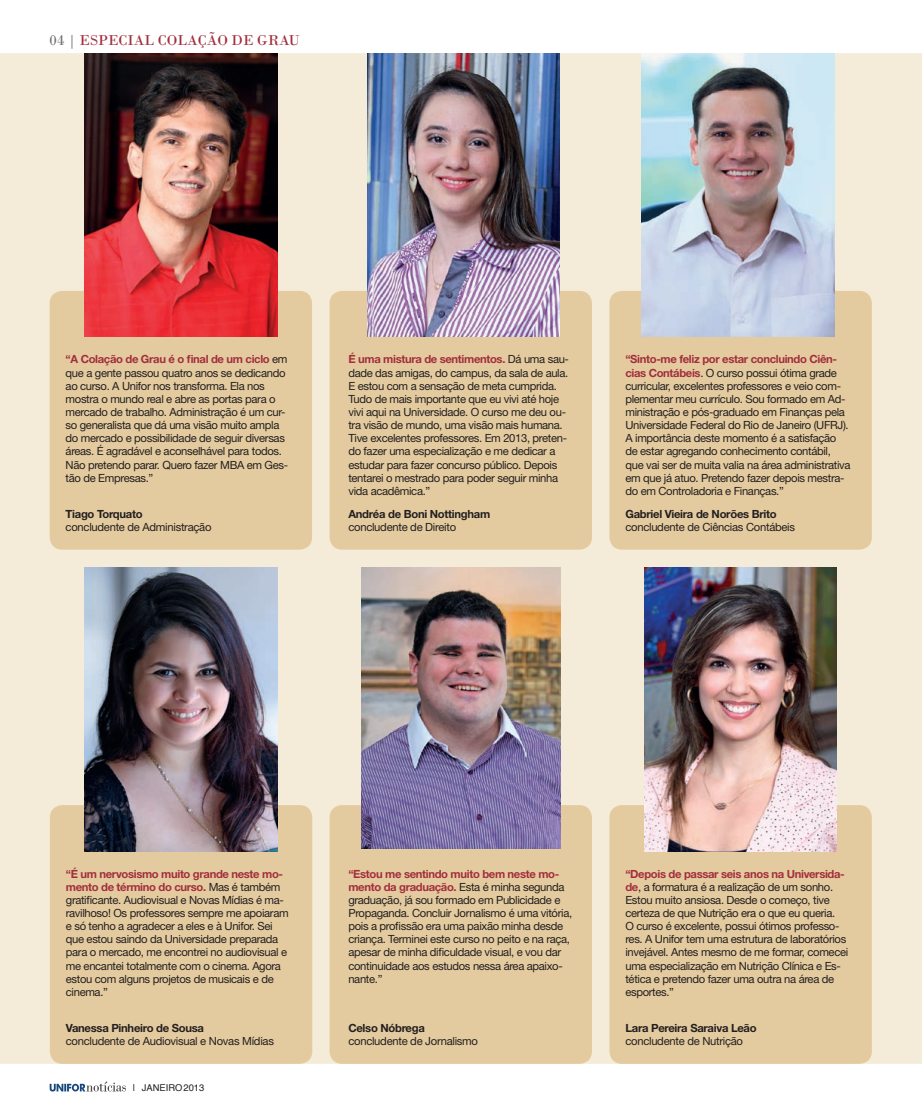
<style>
.page{position:relative;width:922px;height:1117px;background:#fff}
.page>*{position:absolute;margin:0;border:0;box-sizing:border-box;transform-origin:0 0}
.t1{font:15px "Bodoni";color:#a22e3d}
.t2{font:11.25px/13.1px "Helvetica Neue";letter-spacing:-.03em;color:#231f20}
.t3{font:700 11.25px "Helvetica Neue";letter-spacing:-.025em;color:#231f20}
.t4{font:9.38px "Helvetica";color:#231f20}
.s1{color:#6c6d70}
.s2{font-weight:700;color:#a22e3d}
</style>
<div class="page">
<svg style="left:50px;top:1081px;width:76px;height:10px"></svg>
<div style="left:0;top:53px;width:921px;height:1010px;background:#f5ebd9"></div>
<div style="left:331px;top:806px;width:259px;height:256px;background:#e4cb9f;border-radius:11px"></div>
<div style="left:329px;top:805px;width:263px;height:258px;border:2px solid #e4cb9f;border-radius:11px"></div>
<img style="left:361px;top:567px;width:199px;height:281px">
<div style="left:331px;top:292px;width:259px;height:256px;background:#e4cb9f;border-radius:11px"></div>
<div style="left:329px;top:291px;width:263px;height:258px;border:2px solid #e4cb9f;border-radius:11px"></div>
<div style="left:610px;top:806px;width:260px;height:256px;background:#e4cb9f;border-radius:11px"></div>
<div style="left:609px;top:805px;width:262px;height:258px;border:2px solid #e4cb9f;border-radius:11px"></div>
<div style="left:610px;top:292px;width:260px;height:256px;background:#e4cb9f;border-radius:11px"></div>
<div style="left:609px;top:291px;width:262px;height:258px;border:2px solid #e4cb9f;border-radius:11px"></div>
<img style="left:644px;top:567px;width:192px;height:283px">
<img style="left:641px;top:53px;width:193px;height:284px">
<div style="left:51px;top:292px;width:260px;height:256px;background:#e4cb9f;border-radius:11px"></div>
<div style="left:50px;top:291px;width:262px;height:258px;border:2px solid #e4cb9f;border-radius:11px"></div>
<img style="left:85px;top:53px;width:192px;height:284px">
<div style="left:51px;top:806px;width:260px;height:256px;background:#e4cb9f;border-radius:11px"></div>
<div style="left:50px;top:805px;width:262px;height:258px;border:2px solid #e4cb9f;border-radius:11px"></div>
<img style="left:85px;top:567px;width:192px;height:283px">
<img style="left:367px;top:53px;width:192px;height:284px">
<h1 class="t1" style="left:50px;top:31px;width:252px"><span class="s1">04 |</span> ESPECIAL COLAÇÃO DE GRAU</h1>
<p class="t2" style="left:66px;top:352px;width:224px"><span class="s2">“A Colação de Grau é o final de um ciclo</span> em que a gente passou quatro anos se dedicando ao curso. A Unifor nos transforma. Ela nos mostra o mundo real e abre as portas para o mercado de trabalho. Administração é um cur&shy;so generalista que dá uma visão muito ampla do mercado e possibilidade de seguir diversas áreas. É agradável e aconselhável para todos.<br>Não pretendo parar. Quero fazer MBA em Ges&shy;tão de Empresas.”</p>
<p class="t3" style="left:66px;top:507px;width:78px">Tiago Torquato</p>
<p class="t2" style="left:66px;top:520px;width:147px">concludente de Administração</p>
<p class="t2" style="left:348px;top:352px;width:222px"><span class="s2">É uma mistura de sentimentos.</span> Dá uma sau&shy;dade das amigas, do campus, da sala de aula.<br>E estou com a sensação de meta cumprida.<br>Tudo de mais importante que eu vivi até hoje vivi aqui na Universidade. O curso me deu ou&shy;tra visão de mundo, uma visão mais humana.<br>Tive excelentes professores. Em 2013, preten&shy;do fazer uma especialização e me dedicar a estudar para fazer concurso público. Depois tentarei o mestrado para poder seguir minha vida acadêmica.”</p>
<p class="t3" style="left:348px;top:507px;width:143px">Andréa de Boni Nottingham</p>
<p class="t2" style="left:348px;top:520px;width:109px">concludente de Direito</p>
<p class="t2" style="left:625px;top:352px;width:226px"><span class="s2">“Sinto-me feliz por estar concluindo Ciên&shy;cias Contábeis</span>. O curso possui ótima grade curricular, excelentes professores e veio com&shy;plementar meu currículo. Sou formado em Ad&shy;ministração e pós-graduado em Finanças pela Universidade Federal do Rio de Janeiro (UFRJ).<br>A importância deste momento é a satisfação de estar agregando conhecimento contábil, que vai ser de muita valia na área administrativa em que já atuo. Pretendo fazer depois mestra&shy;do em Controladoria e Finanças.”</p>
<p class="t3" style="left:625px;top:507px;width:153px">Gabriel Vieira de Norões Brito</p>
<p class="t2" style="left:625px;top:520px;width:171px">concludente de Ciências Contábeis</p>
<p class="t2" style="left:66px;top:866px;width:224px"><span class="s2">“É um nervosismo muito grande neste mo&shy;mento de término do curso.</span> Mas é também gratificante. Audiovisual e Novas Mídias é ma&shy;ravilhoso! Os professores sempre me apoiaram e só tenho a agradecer a eles e à Unifor. Sei que estou saindo da Universidade preparada para o mercado, me encontrei no audiovisual e me encantei totalmente com o cinema. Agora estou com alguns projetos de musicais e de cinema.”</p>
<p class="t3" style="left:66px;top:1020px;width:140px">Vanessa Pinheiro de Sousa</p>
<p class="t2" style="left:66px;top:1034px;width:209px">concludente de Audiovisual e Novas Mídias</p>
<p class="t4" style="left:133px;top:1081px;width:73px">| JANEIRO 2013</p>
<p class="t2" style="left:348px;top:866px;width:225px"><span class="s2">“Estou me sentindo muito bem neste mo&shy;mento da graduação.</span> Esta é minha segunda graduação, já sou formado em Publicidade e Propaganda. Concluir Jornalismo é uma vitória, pois a profissão era uma paixão minha desde criança. Terminei este curso no peito e na raça, apesar de minha dificuldade visual, e vou dar continuidade aos estudos nessa área apaixo&shy;nante.”</p>
<p class="t3" style="left:348px;top:1020px;width:78px">Celso Nóbrega</p>
<p class="t2" style="left:348px;top:1034px;width:131px">concludente de Jornalismo</p>
<p class="t2" style="left:625px;top:866px;width:224px"><span class="s2">“Depois de passar seis anos na Universida&shy;de</span>, a formatura é a realização de um sonho.<br>Estou muito ansiosa. Desde o começo, tive certeza de que Nutrição era o que eu queria.<br>O curso é excelente, possui ótimos professo&shy;res. A Unifor tem uma estrutura de laboratórios invejável. Antes mesmo de me formar, comecei uma especialização em Nutrição Clínica e Es&shy;tética e pretendo fazer uma outra na área de esportes.”</p>
<p class="t3" style="left:625px;top:1020px;width:133px">Lara Pereira Saraiva Leão</p>
<p class="t2" style="left:625px;top:1034px;width:119px">concludente de Nutrição</p>
</div>
